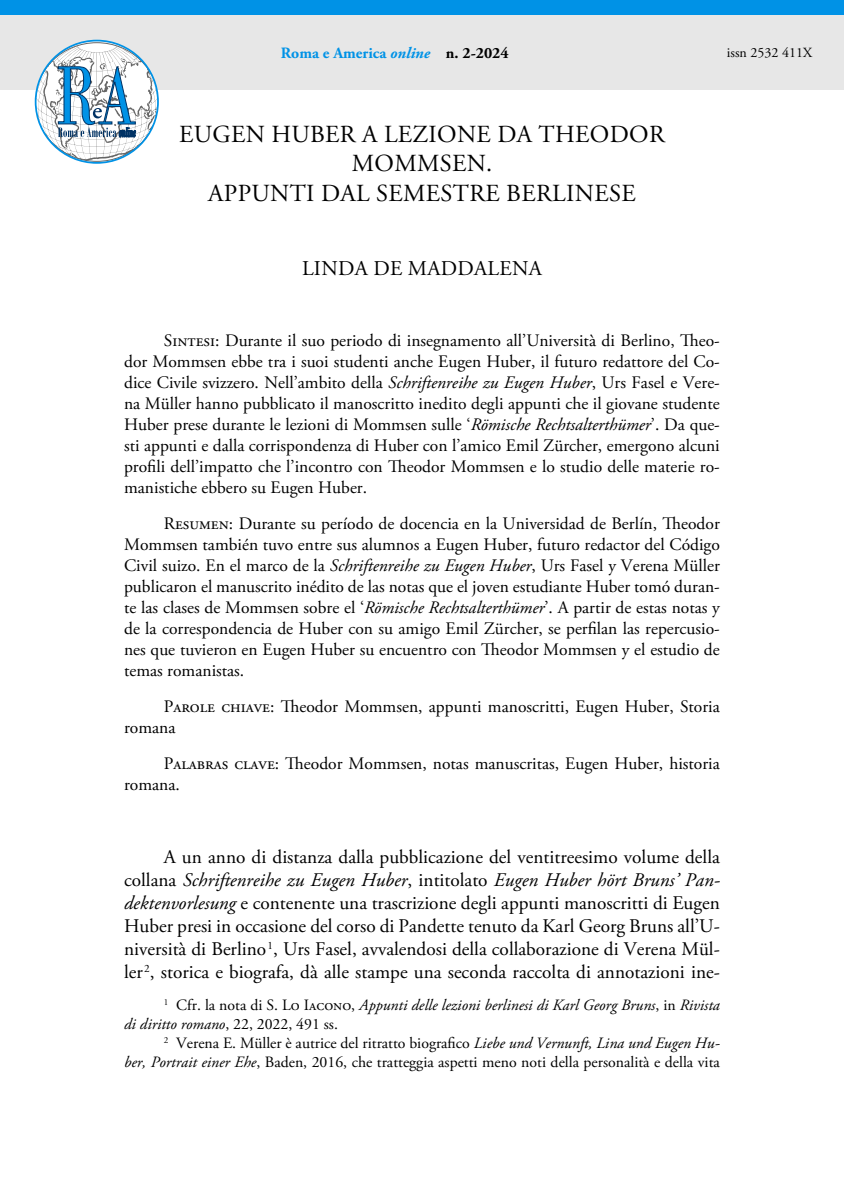
<style>
.page{position:relative;width:844px;height:1191px;background:#fff}
.page>*{position:absolute;margin:0;border:0;box-sizing:border-box;transform-origin:0 0}
.T_I_T_O_L_O{font:24.5px/29.4px "Adobe Garamond Pro";letter-spacing:.015em;color:#000;text-align:center}
.Autore{font:21px "Adobe Garamond Pro";letter-spacing:.015em;color:#000}
.N_O_R_M_A_L_E__1_1{font:19.25px/23.1px "Adobe Garamond Pro";color:#000;text-align:justify}
.Abstract{font:17.5px/21px "Adobe Garamond Pro";color:#000;text-align:justify}
.N_O_T_E{font:15.75px/18.9px "Adobe Garamond Pro";color:#000;text-align:right}
.N_O_T_E-2{font:italic 15.75px/18.9px "Adobe Garamond Pro";color:#000}
.t1{font:700 15.75px "Adobe Garamond Pro";color:#0092e6}
.t2{font:14px "Adobe Garamond Pro";color:#000}
.s1{font-style:italic}
.s2{color:#000}
.s3{color:#e7e7e7}
.s4{font-style:normal}
</style>
<div class="page">
<div style="left:0;top:15px;width:843px;height:74px;background:#e7e7e7"></div>
<div style="left:0;top:0;width:843px;height:15px;background:#0092e6"></div>
<svg style="left:36px;top:46px;width:122px;height:115px"></svg>
<p class="t1" style="left:281px;top:44px;width:284px">Roma e America <span class="s1">online</span> <span class="s2">n. 2-2024</span><span class="s3">, pp. 1-7</span></p>
<p class="t2" style="left:726px;top:44px;width:86px">issn 2532 411X</p>
<p class="T_I_T_O_L_O" style="left:179px;top:120px;width:487px">EUGEN HUBER A LEZIONE DA THEODOR<br>MOMMSEN.</p>
<p class="T_I_T_O_L_O" style="left:208px;top:179px;width:429px">APPUNTI DAL SEMESTRE BERLINESE</p>
<p class="Autore" style="left:302px;top:256px;width:241px">LINDA DE MADDALENA</p>
<p class="Abstract" style="left:124px;top:331px;width:597px;text-indent:40px">Sintesi: Durante il suo periodo di insegnamento all’Università di Berlino, Theo&shy;dor Mommsen ebbe tra i suoi studenti anche Eugen Huber, il futuro redattore del Co&shy;dice Civile svizzero. Nell’ambito della <span class="s1">Schriftenreihe zu Eugen Huber</span>, Urs Fasel e Vere&shy;na Müller hanno pubblicato il manoscritto inedito degli appunti che il giovane studente Huber prese durante le lezioni di Mommsen sulle ‘<span class="s1">Römische Rechtsalterthümer</span>’. Da que&shy;sti appunti e dalla corrispondenza di Huber con l’amico Emil Zürcher, emergono alcuni profili dell’impatto che l’incontro con Theodor Mommsen e lo studio delle materie ro&shy;manistiche ebbero su Eugen Huber.</p>
<p class="Abstract" style="left:124px;top:513px;width:597px;text-indent:40px">Resumen: Durante su período de docencia en la Universidad de Berlín, Theodor Mommsen también tuvo entre sus alumnos a Eugen Huber, futuro redactor del Código Civil suizo. En el marco de la <span class="s1">Schriftenreihe zu Eugen Huber</span>, Urs Fasel y Verena Müller publicaron el manuscrito inédito de las notas que el joven estudiante Huber tomó duran&shy;te las clases de Mommsen sobre el ‘<span class="s1">Römische Rechtsalterthümer</span>’. A partir de estas notas y de la correspondencia de Huber con su amigo Emil Zürcher, se perfilan las repercusio&shy;nes que tuvieron en Eugen Huber su encuentro con Theodor Mommsen y el estudio de temas romanistas.</p>
<p class="Abstract" style="left:124px;top:696px;width:597px;text-indent:40px">Parole chiave: Theodor Mommsen, appunti manoscritti, Eugen Huber, Storia romana</p>
<p class="Abstract" style="left:124px;top:753px;width:597px;text-indent:40px">Palabras clave: Theodor Mommsen, notas manuscritas, Eugen Huber, historia romana.</p>
<p class="N_O_R_M_A_L_E__1_1" style="left:124px;top:845px;width:597px;text-indent:40px">A un anno di distanza dalla pubblicazione del ventitreesimo volume della collana <span class="s1">Schriftenreihe zu Eugen Huber</span>, intitolato <span class="s1">Eugen Huber hört Bruns’ Pan&shy;dektenvorlesung</span> e contenente una trascrizione degli appunti manoscritti di Eugen Huber presi in occasione del corso di Pandette tenuto da Karl Georg Bruns all’U&shy;niversità di Berlino <sup>1</sup>, Urs Fasel, avvalendosi della collaborazione di Verena Mül&shy;ler<sup>2</sup>, storica e biografa, dà alle stampe una seconda raccolta di annotazioni ine-</p>
<p class="N_O_T_E-2" style="left:124px;top:996px;width:597px;text-indent:40px"><sup>1</sup> <span class="s4">Cfr. la nota di S. Lo Iacono,</span> Appunti delle lezioni berlinesi di Karl Georg Bruns<span class="s4">, in</span> Rivista di diritto romano<span class="s4">, 22, 2022, 491 ss.</span></p>
<p class="N_O_T_E" style="left:124px;top:1034px;width:597px"><sup>2</sup> Verena E. Müller è autrice del ritratto biografico <span class="s1">Liebe und Vernunft, Lina und Eugen Hu-<br>ber, Portrait einer Ehe</span>, Baden, 2016, che tratteggia aspetti meno noti della personalità e della vita</p>
</div>
